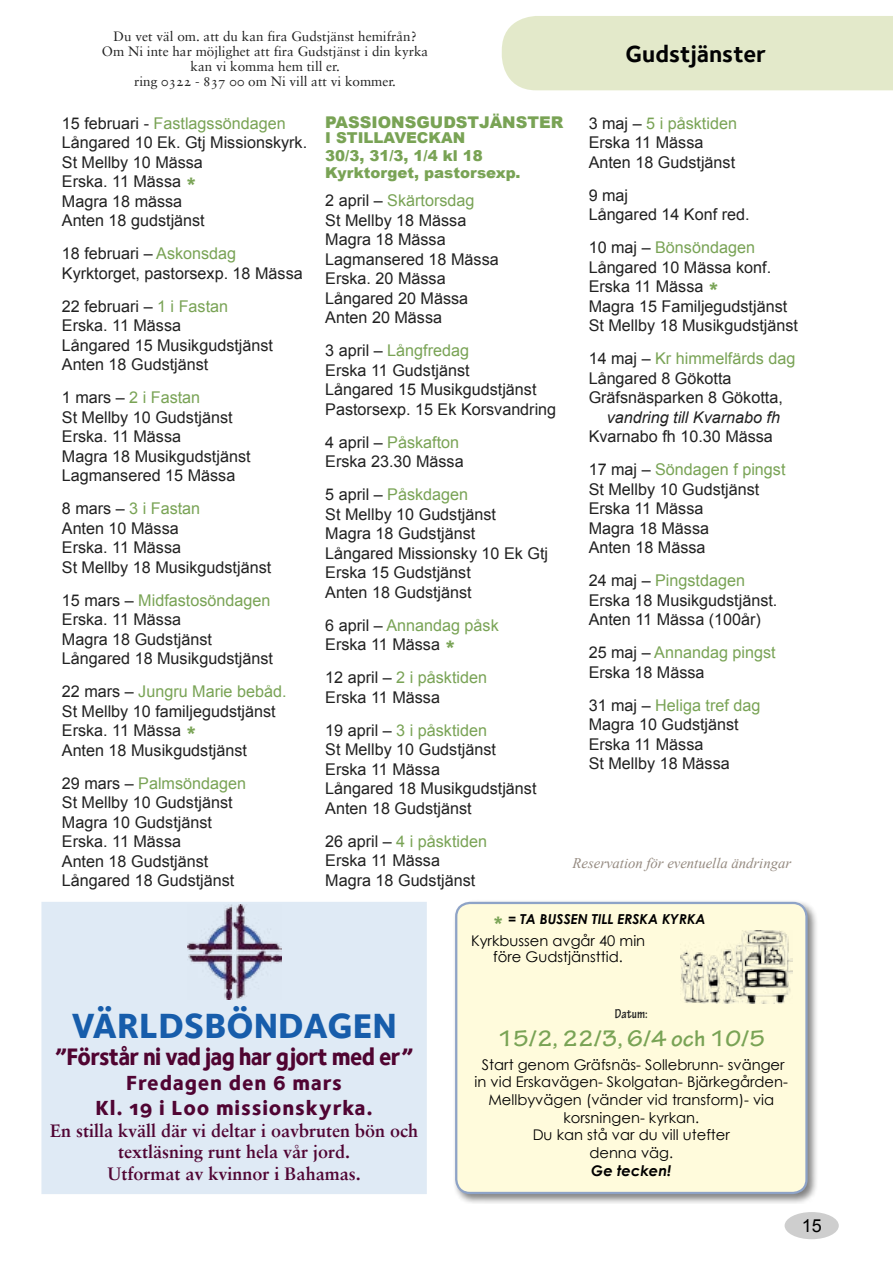
<style>
.page{position:relative;width:893px;height:1263px;background:#fff}
.page>*{position:absolute;margin:0;border:0;box-sizing:border-box;transform-origin:0 0}
.t1{font:36px "Foundry Sterling Extra Bld Expert";color:#175dab}
.t2{font:24.6px "Foundry Sterling Extra Bold OSF";letter-spacing:-.03em;color:#500431;scale:.92 1}
.t3{font:700 24px "Tekton Pro";color:#79a355}
.t4{font:24px "Foundry Sterling Bold OSF";color:#020203}
.t5{font:21px/25.2px "Foundry Sterling Extra Bold OSF";letter-spacing:.04em;color:#500433;text-align:center}
.t6{font:700 18px/21.6px "Sabon LT";color:#500433;text-align:center}
.t7{font:18px "Arial";color:#000}
.t8{font:16.2px/19.5px "Arial";color:#212121}
.t9{font:italic 16.2px "Arial";color:#212121}
.t10{font:900 16.2px "Arial";color:#79a355}
.t11{font:900 15px/18px "Arial";color:#79a355}
.t12{font:14.7px/17.7px "Century Gothic";color:#000;text-align:center}
.t13{font:italic 14.7px "Times New Roman";color:#94897f}
.t14{font:italic 700 14.7px "Century Gothic";color:#000}
.t15{font:italic 700 13.65px "Century Gothic";color:#000}
.t16{font:700 condensed 13.65px "Tekton Pro";color:#212121}
.t17{font:13.5px/15px "Sabon Roman Os F";color:#212121;text-align:center}
.s1{color:#79a355}
.s2{font-weight:900;font-size:21px;color:#79a355}
.s3{font-family:"Arial";font-weight:900;font-style:normal;font-size:21px;color:#79a355}
</style>
<div class="page">
<div style="left:785px;top:1212px;width:54px;height:27px;background:#cecece;border-radius:50%"></div>
<div style="left:502px;top:16px;width:391px;height:74px;background:#e3e9ca"></div>
<div style="left:453px;top:900px;width:366px;height:304px;background:#000;opacity:.5"></div>
<div style="left:456px;top:903px;width:350px;height:290px;background:#fffbdc;border-radius:14px"></div>
<div style="left:455px;top:902px;width:353px;height:292px;border:2px solid #8ea3c7;border-radius:14px"></div>
<img style="left:680px;top:930px;width:112px;height:73px">
<div style="left:42px;top:902px;width:384px;height:291px;background:#dfeaf5"></div>
<div style="left:41px;top:902px;width:386px;height:292px;border:2px solid #dfeaf5"></div>
<img style="left:187px;top:905px;width:94px;height:94px">
<p class="t17" style="left:102px;top:28px;width:328px">Du vet väl om. att du kan fira Gudstjänst hemifrån?<br>Om Ni inte har möjlighet att fira Gudstjänst i din kyrka kan vi komma hem till er.<br>ring 0322 - 837 00 om Ni vill att vi kommer.</p>
<p class="t8" style="left:62px;top:113px;width:247px">15 februari - <span class="s1">Fastlagssöndagen<br></span>Långared 10 Ek. Gtj Missionskyrk.<br>St Mellby 10 Mässa<br>Erska. 11 Mässa <span class="s2">*<br></span>Magra 18 mässa<br>Anten 18 gudstjänst</p>
<p class="t8" style="left:62px;top:244px;width:242px">18 februari – <span class="s1">Askonsdag<br></span>Kyrktorget, pastorsexp. 18 Mässa</p>
<p class="t8" style="left:62px;top:296px;width:213px">22 februari – <span class="s1">1 i Fastan<br></span>Erska. 11 Mässa<br>Långared 15 Musikgudstjänst<br>Anten 18 Gudstjänst</p>
<p class="t8" style="left:62px;top:388px;width:190px">1 mars – <span class="s1">2 i Fastan<br></span>St Mellby 10 Gudstjänst<br>Erska. 11 Mässa<br>Magra 18 Musikgudstjänst<br>Lagmansered 15 Mässa</p>
<p class="t8" style="left:62px;top:499px;width:211px">8 mars – <span class="s1">3 i Fastan<br></span>Anten 10 Mässa<br>Erska. 11 Mässa<br>St Mellby 18 Musikgudstjänst</p>
<p class="t8" style="left:62px;top:590px;width:213px">15 mars – <span class="s1">Midfastosöndagen<br></span>Erska. 11 Mässa<br>Magra 18 Gudstjänst<br>Långared 18 Musikgudstjänst</p>
<p class="t8" style="left:62px;top:682px;width:226px">22 mars – <span class="s1">Jungru Marie bebåd.<br></span>St Mellby 10 familjegudstjänst<br>Erska. 11 Mässa <span class="s2">*<br></span>Anten 18 Musikgudstjänst</p>
<p class="t8" style="left:62px;top:773px;width:186px">29 mars – <span class="s1">Palmsöndagen<br></span>St Mellby 10 Gudstjänst<br>Magra 10 Gudstjänst<br>Erska. 11 Mässa<br>Anten 18 Gudstjänst<br>Långared 18 Gudstjänst</p>
<p class="t10" style="left:325px;top:111px;width:240px">PASSIONSGUDSTJÄNSTER</p>
<p class="t11" style="left:325px;top:129px;width:159px">I STILLAVECKAN<br>30/3, 31/3, 1/4 kl 18</p>
<p class="t11" style="left:325px;top:163px;width:197px">Kyrktorget, pastorsexp.</p>
<p class="t8" style="left:325px;top:191px;width:175px">2 april – <span class="s1">Skärtorsdag<br></span>St Mellby 18 Mässa<br>Magra 18 Mässa<br>Lagmansered 18 Mässa<br>Erska. 20 Mässa<br>Långared 20 Mässa<br>Anten 20 Mässa</p>
<p class="t8" style="left:325px;top:341px;width:232px">3 april – <span class="s1">Långfredag<br></span>Erska 11 Gudstjänst<br>Långared 15 Musikgudstjänst<br>Pastorsexp. 15 Ek Korsvandring</p>
<p class="t8" style="left:325px;top:433px;width:140px">4 april – <span class="s1">Påskafton<br></span>Erska 23.30 Mässa</p>
<p class="t8" style="left:325px;top:485px;width:224px">5 april – <span class="s1">Påskdagen<br></span>St Mellby 10 Gudstjänst<br>Magra 18 Gudstjänst<br>Långared Missionsky 10 Ek Gtj<br>Erska 15 Gudstjänst<br>Anten 18 Gudstjänst</p>
<p class="t8" style="left:325px;top:616px;width:175px">6 april – <span class="s1">Annandag påsk<br></span>Erska 11 Mässa <span class="s2">*</span></p>
<p class="t8" style="left:325px;top:668px;width:163px">12 april – <span class="s1">2 i påsktiden<br></span>Erska 11 Mässa</p>
<p class="t8" style="left:325px;top:721px;width:213px">19 april – <span class="s1">3 i påsktiden<br></span>St Mellby 10 Gudstjänst<br>Erska 11 Mässa<br>Långared 18 Musikgudstjänst<br>Anten 18 Gudstjänst</p>
<p class="t8" style="left:325px;top:832px;width:163px">26 april – <span class="s1">4 i påsktiden<br></span>Erska 11 Mässa<br>Magra 18 Gudstjänst</p>
<h3 class="t4" style="left:625px;top:39px;width:142px">Gudstjänster</h3>
<p class="t8" style="left:589px;top:113px;width:150px">3 maj – <span class="s1">5 i påsktiden<br></span>Erska 11 Mässa<br>Anten 18 Gudstjänst</p>
<p class="t8" style="left:589px;top:185px;width:162px">9 maj<br>Långared 14 Konf red.</p>
<p class="t8" style="left:589px;top:238px;width:211px">10 maj – <span class="s1">Bönsöndagen<br></span>Långared 10 Mässa konf.<br>Erska 11 Mässa <span class="s2">*<br></span>Magra 15 Familjegudstjänst<br>St Mellby 18 Musikgudstjänst</p>
<p class="t8" style="left:589px;top:349px;width:208px">14 maj – <span class="s1">Kr himmelfärds dag<br></span>Långared 8 Gökotta<br>Gräfsnäsparken 8 Gökotta,</p>
<p class="t9" style="left:607px;top:406px;width:175px">vandring till Kvarnabo fh</p>
<p class="t8" style="left:589px;top:420px;width:198px;line-height:33px">Kvarnabo fh 10.30 Mässa<br>17 maj – <span class="s1">Söndagen f pingst</span></p>
<p class="t8" style="left:589px;top:479px;width:172px">St Mellby 10 Gudstjänst<br>Erska 11 Mässa<br>Magra 18 Mässa<br>Anten 18 Mässa</p>
<p class="t8" style="left:589px;top:571px;width:190px">24 maj – <span class="s1">Pingstdagen<br></span>Erska 18 Musikgudstjänst.<br>Anten 11 Mässa (100år)</p>
<p class="t8" style="left:589px;top:643px;width:188px">25 maj – <span class="s1">Annandag pingst<br></span>Erska 18 Mässa</p>
<p class="t8" style="left:589px;top:695px;width:173px">31 maj – <span class="s1">Heliga tref dag<br></span>Magra 10 Gudstjänst<br>Erska 11 Mässa<br>St Mellby 18 Mässa</p>
<p class="t13" style="left:573px;top:853px;width:220px">Reservation för eventuella ändringar</p>
<h1 class="t1" style="left:71px;top:1003px;width:327px">VÄRLDSBÖNDAGEN</h1>
<h2 class="t2" style="left:55px;top:1041px;width:392px">”Förstår ni vad jag har gjort med er”</h2>
<p class="t5" style="left:96px;top:1070px;width:279px">Fredagen den 6 mars<br>Kl. 19 i Loo missionskyrka.</p>
<p class="t6" style="left:50px;top:1119px;width:370px">En stilla kväll där vi deltar i oavbruten bön och textläsning runt hela vår jord.<br>Utformat av kvinnor i Bahamas.</p>
<p class="t15" style="left:492px;top:909px;width:215px"><span class="s3">*</span> = TA BUSSEN TILL ERSKA KYRKA</p>
<p class="t12" style="left:471px;top:933px;width:176px;line-height:16px">Kyrkbussen avgår 40 min före Gudstjänsttid.</p>
<p class="t16" style="left:615px;top:1005px;width:34px">Datum:</p>
<h3 class="t3" style="left:497px;top:1025px;width:269px">15/2, 22/3, 6/4 och 10/5</h3>
<p class="t12" style="left:475px;top:1055px;width:315px">Start genom Gräfsnäs- Sollebrunn- svänger in vid Erskavägen- Skolgatan- Bjärkegården-<br>Mellbyvägen (vänder vid transform)- via korsningen- kyrkan.<br>Du kan stå var du vill utefter<br>denna väg.</p>
<p class="t14" style="left:591px;top:1159px;width:82px">Ge tecken!</p>
<p class="t7" style="left:802px;top:1214px;width:22px">15</p>
</div>
